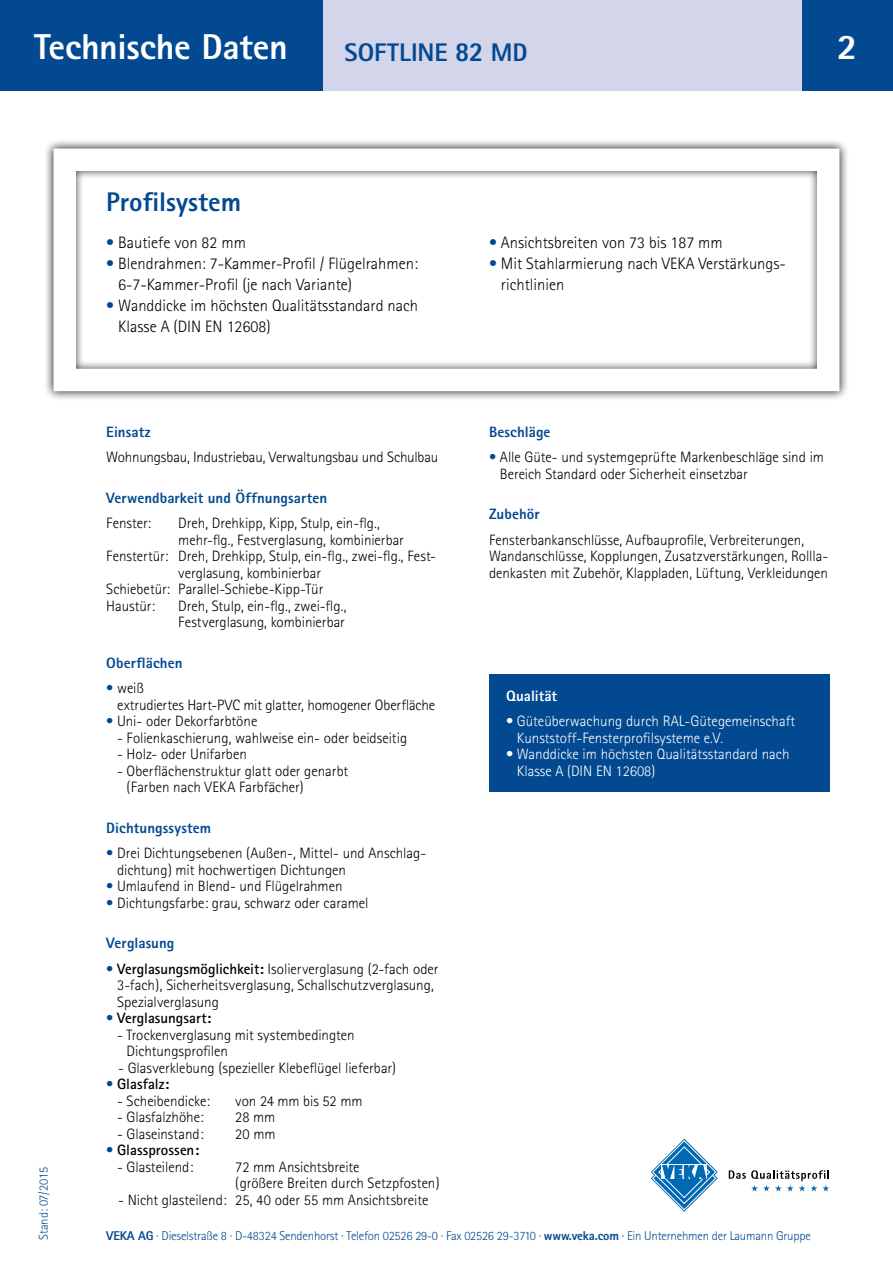
<style>
.page{position:relative;width:893px;height:1263px;background:#fff}
.page>*{position:absolute;margin:0;border:0;box-sizing:border-box;transform-origin:0 0}
.t1{font:800 36px "Rotis Sans Serif";letter-spacing:-.01em;color:#fff}
.t2{font:800 27px "Rotis Sans Serif";color:#034991}
.t3{font:800 25.5px "Rotis Sans Serif";color:#034991}
.t4{font:300 16.5px/21px "Rotis Sans Serif";color:#000}
.t5{font:300 15px/16.5px "Rotis Sans Serif";letter-spacing:-.005em;color:#000}
.t6{font:300 15px/16.5px "Rotis Sans Serif";color:#fff}
.t7{font:800 15px "Rotis Sans Serif";letter-spacing:.005em;color:#034991}
.t8{font:700 15px "Rotis Sans Serif";color:#000}
.t9{font:800 15px "Rotis Sans Serif";color:#fff}
.t10{font:300 12.75px "Rotis Sans Serif";letter-spacing:-.015em;color:#034991}
.s1{font-size:27.6px}
.s2{color:#034991}
.s3{font-weight:700}
.s4{font-weight:300;color:#034991}
.s5{font-weight:800}
</style>
<div class="page">
<svg style="left:651px;top:1139px;width:67px;height:73px"></svg>
<svg style="left:729px;top:1170px;width:100px;height:21px"></svg>
<div style="left:0;top:0;width:323px;height:90px;background:#034991"></div>
<div style="left:323px;top:0;width:480px;height:90px;background:#d3d5ea"></div>
<div style="left:803px;top:0;width:90px;height:90px;background:#034991"></div>
<div style="left:44px;top:139px;width:805px;height:262px;background:#000;opacity:.9"></div>
<div style="left:489px;top:675px;width:340px;height:117px;background:#034991"></div>
<h1 class="t1" style="left:34px;top:24px;width:255px">Technische Daten</h1>
<h3 class="t3" style="left:344px;top:36px;width:185px">Softline <span class="s1">82</span> MD</h3>
<h1 class="t1" style="left:837px;top:24px;width:22px">2</h1>
<p class="t10" style="left:36px;top:1240px;width:75px;rotate:-90deg">Stand: 07/2015</p>
<h2 class="t2" style="left:106px;top:184px;width:136px">Profilsystem</h2>
<p class="t4" style="left:106px;top:232px;width:141px"><span class="s2">•</span> Bautiefe von 82 mm</p>
<p class="t4" style="left:118px;top:253px;width:301px;text-indent:-12px"><span class="s2">•</span> Blendrahmen: 7-Kammer-Profil / Flügelrahmen:<br>6-7-Kammer-Profil (je nach Variante)</p>
<p class="t4" style="left:118px;top:295px;width:301px;text-indent:-12px"><span class="s2">•</span> Wanddicke im höchsten Qualitätsstandard nach<br>Klasse A (DIN EN 12608)</p>
<p class="t7" style="left:106px;top:422px;width:46px">Einsatz</p>
<p class="t5" style="left:106px;top:449px;width:333px">Wohnungsbau, Industriebau, Verwaltungsbau und Schulbau</p>
<p class="t7" style="left:106px;top:488px;width:223px">Verwendbarkeit und Öffnungsarten</p>
<p class="t5" style="left:106px;top:515px;width:46px">Fenster:</p>
<p class="t5" style="left:178px;top:515px;width:203px">Dreh, Drehkipp, Kipp, Stulp, ein-flg.,</p>
<p class="t5" style="left:178px;top:531px;width:227px">mehr-flg., Festverglasung, kombinierbar</p>
<p class="t5" style="left:106px;top:548px;width:331px">Fenstertür: Dreh, Drehkipp, Stulp, ein-flg., zwei-flg., Fest-</p>
<p class="t5" style="left:178px;top:564px;width:144px">verglasung, kombinierbar</p>
<p class="t5" style="left:106px;top:581px;width:219px">Schiebetür: Parallel-Schiebe-Kipp-Tür</p>
<p class="t5" style="left:106px;top:597px;width:50px">Haustür:</p>
<p class="t5" style="left:178px;top:597px;width:170px">Dreh, Stulp, ein-flg., zwei-flg.,<br>Festverglasung, kombinierbar</p>
<p class="t7" style="left:106px;top:653px;width:78px">Oberflächen</p>
<p class="t5" style="left:117px;top:680px;width:320px;text-indent:-11px"><span class="s2">•</span> weiß<br>extrudiertes Hart-PVC mit glatter, homogener Oberfläche</p>
<p class="t5" style="left:106px;top:713px;width:153px"><span class="s2">•</span> Uni- oder Dekorfarbtöne</p>
<p class="t5" style="left:117px;top:729px;width:292px">- Folienkaschierung, wahlweise ein- oder beidseitig</p>
<p class="t5" style="left:117px;top:746px;width:131px">- Holz- oder Unifarben</p>
<p class="t5" style="left:127px;top:762px;width:223px;text-indent:-9px">- Oberflächenstruktur glatt oder genarbt (Farben nach VEKA Farbfächer)</p>
<p class="t7" style="left:106px;top:818px;width:106px">Dichtungssystem</p>
<p class="t5" style="left:117px;top:845px;width:311px;text-indent:-11px"><span class="s2">•</span> Drei Dichtungsebenen (Außen-, Mittel- und Anschlag&shy;dichtung) mit hochwertigen Dichtungen</p>
<p class="t5" style="left:106px;top:878px;width:238px"><span class="s2">•</span> Umlaufend in Blend- und Flügelrahmen</p>
<p class="t5" style="left:106px;top:894px;width:264px"><span class="s2">•</span> Dichtungsfarbe: grau, schwarz oder caramel</p>
<p class="t7" style="left:106px;top:933px;width:70px">Verglasung</p>
<p class="t5" style="left:117px;top:960px;width:323px;text-indent:-11px"><span class="s2">•</span> <span class="s3">Verglasungsmöglichkeit:</span> Isolierverglasung (2-fach oder<br>3-fach), Sicherheitsverglasung, Schallschutzverglasung,<br>Spezialverglasung</p>
<p class="t8" style="left:106px;top:1008px;width:107px"><span class="s4">•</span> Verglasungsart:</p>
<p class="t5" style="left:127px;top:1026px;width:230px;text-indent:-9px">- Trockenverglasung mit systembedingten<br>Dichtungsprofilen</p>
<p class="t5" style="left:118px;top:1059px;width:279px">- Glasverklebung (spezieller Klebeflügel lieferbar)</p>
<p class="t8" style="left:106px;top:1074px;width:65px"><span class="s4">•</span> Glasfalz:</p>
<p class="t5" style="left:117px;top:1092px;width:94px">- Scheibendicke:</p>
<p class="t5" style="left:235px;top:1092px;width:129px">von 24 mm bis 52 mm</p>
<p class="t5" style="left:117px;top:1109px;width:88px">- Glasfalzhöhe:</p>
<p class="t5" style="left:235px;top:1109px;width:42px">28 mm</p>
<p class="t5" style="left:117px;top:1125px;width:88px">- Glaseinstand:</p>
<p class="t5" style="left:235px;top:1125px;width:42px">20 mm</p>
<p class="t8" style="left:106px;top:1140px;width:94px"><span class="s4">•</span> Glassprossen:</p>
<p class="t5" style="left:117px;top:1158px;width:78px">- Glasteilend:</p>
<p class="t5" style="left:235px;top:1158px;width:206px">72 mm Ansichtsbreite<br>(größere Breiten durch Setzpfosten)</p>
<p class="t5" style="left:118px;top:1191px;width:312px">- Nicht glasteilend: 25, 40 oder 55 mm Ansichtsbreite</p>
<p class="t4" style="left:489px;top:232px;width:235px"><span class="s2">•</span> Ansichtsbreiten von 73 bis 187 mm</p>
<p class="t4" style="left:501px;top:253px;width:287px;text-indent:-12px"><span class="s2">•</span> Mit Stahlarmierung nach VEKA Verstärkungs&shy;richtlinien</p>
<p class="t7" style="left:489px;top:422px;width:63px">Beschläge</p>
<p class="t5" style="left:500px;top:449px;width:326px;text-indent:-11px"><span class="s2">•</span> Alle Güte- und systemgeprüfte Markenbeschläge sind im<br>Bereich Standard oder Sicherheit einsetzbar</p>
<p class="t7" style="left:489px;top:504px;width:52px">Zubehör</p>
<p class="t5" style="left:489px;top:531px;width:341px">Fensterbankanschlüsse, Aufbauprofile, Verbreiterungen,<br>Wandanschlüsse, Kopplungen, Zusatzverstärkungen, Rollla&shy;denkasten mit Zubehör, Klappladen, Lüftung, Verkleidungen</p>
<p class="t9" style="left:506px;top:686px;width:53px">Qualität</p>
<p class="t6" style="left:517px;top:713px;width:280px;text-indent:-11px">• Güteüberwachung durch RAL-Gütegemeinschaft<br>Kunststoff-Fensterprofilsysteme e.V.</p>
<p class="t6" style="left:517px;top:746px;width:274px;text-indent:-11px">• Wanddicke im höchsten Qualitätsstandard nach<br>Klasse A (DIN EN 12608)</p>
<p class="t10" style="left:106px;top:1228px;width:706px"><span class="s5">VEKA AG</span> · Dieselstraße 8 · D-48324 Sendenhorst · Telefon 02526 29-0 · Fax 02526 29-3710 · <span class="s5">www.veka.com</span> · Ein Unternehmen der Laumann Gruppe</p>
</div>
